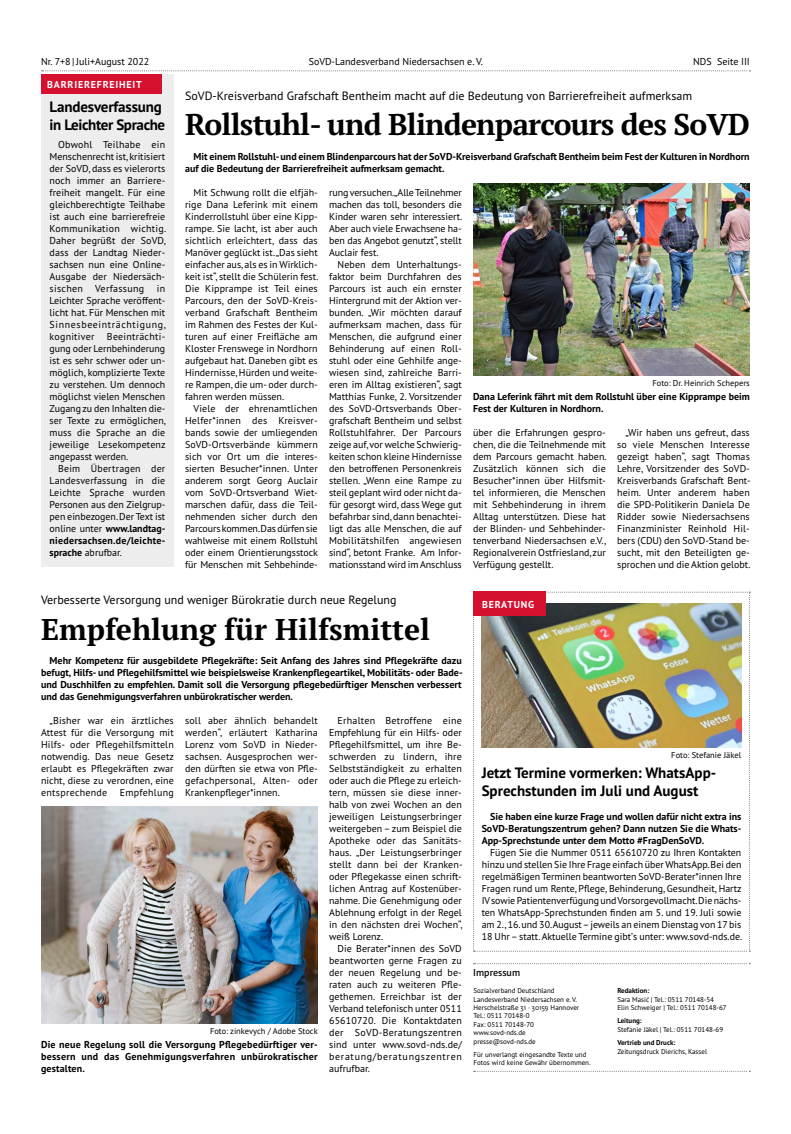
<style>
.page{position:relative;width:791px;height:1134px;background:#fff}
.page>*{position:absolute;margin:0;border:0;box-sizing:border-box;transform-origin:0 0}
.t1{font:700 30px "PT Serif Pro";letter-spacing:-.025em;color:#000}
.t2{font:700 30px "PT Serif Pro";color:#000}
.t3{font:700 15px/18px "PT Sans Pro";color:#000}
.t4{font:12px "PT Sans Pro";color:#000}
.t5{font:10px/12px "PT Sans Pro";color:#000;text-align:justify}
.t6{font:700 10px/12px "PT Sans Pro";color:#000;text-align:justify}
.t7{font:700 10px "PT Sans Pro";letter-spacing:.08em;color:#fff}
.t8{font:600 10px "PT Sans Pro";color:#000}
.t9{font:8.5px "PT Sans Pro";color:#000}
.t10{font:7px/8.4px "PT Sans Pro";color:#000}
.t11{font:700 7px "PT Sans Pro";color:#000}
.s1{font-weight:700}
</style>
<div class="page">
<svg style="left:474px;top:963px;width:276px;height:1px"></svg>
<svg style="left:474px;top:1071px;width:276px;height:1px"></svg>
<svg style="left:473px;top:592px;width:277px;height:360px"></svg>
<img style="left:482px;top:604px;width:259px;height:144px">
<div style="left:473px;top:591px;width:72px;height:25px;background:#d51130"></div>
<img style="left:41px;top:807px;width:277px;height:217px">
<img style="left:473px;top:184px;width:277px;height:192px">
<div style="left:41px;top:75px;width:133px;height:492px;background:#ededed"></div>
<div style="left:41px;top:75px;width:120px;height:19px;background:#d51130"></div>
<svg style="left:42px;top:70px;width:708px;height:1px"></svg>
<p class="t5" style="left:41px;top:55px;width:110px">Nr. 7+8 | Juli+August 2022</p>
<p class="t5" style="left:309px;top:55px;width:176px">SoVD-Landesverband Niedersachsen e. V.</p>
<p class="t5" style="left:693px;top:55px;width:58px">NDS Seite III</p>
<p class="t7" style="left:47px;top:78px;width:96px">BARRIEREFREIHEIT</p>
<h2 class="t3" style="left:50px;top:97px;width:117px">Landesverfassung in Leichter Sprache</h2>
<p class="t5" style="left:50px;top:138px;width:118px;text-indent:8px">Obwohl Teilhabe ein Menschenrecht ist, kritisiert der SoVD, dass es vielerorts noch immer an Barriere&shy;freiheit mangelt. Für eine gleichberechtigte Teilhabe ist auch eine barrierefreie Kommunikation wichtig.<br>Daher begrüßt der SoVD, dass der Landtag Nieder&shy;sachsen nun eine Online-Ausgabe der Niedersäch&shy;sischen Verfassung</p>
<p class="t5" style="left:50px;top:282px;width:118px;text-indent:107px">in Leichter Sprache veröffent&shy;licht hat. Für Menschen mit Sinnesbeeinträchtigung, kognitiver Beeinträchti&shy;gung oder Lernbehinderung ist es sehr schwer oder un&shy;möglich, komplizierte Texte zu verstehen. Um dennoch möglichst vielen Menschen Zugang zu den Inhalten die&shy;ser Texte zu ermöglichen, muss die Sprache an die jeweilige Lesekompetenz angepasst werden.</p>
<p class="t5" style="left:50px;top:462px;width:117px;text-indent:9px">Beim Übertragen der Landesverfassung in die Leichte Sprache wurden Personen aus den Zielgrup&shy;pen einbezogen. Der Text ist online unter <span class="s1">www.landtag&shy;niedersachsen.de/leichte&shy;sprache</span> abrufbar.</p>
<p class="t4" style="left:185px;top:88px;width:508px">SoVD-Kreisverband Grafschaft Bentheim macht auf die Bedeutung von Barrierefreiheit aufmerksam</p>
<h1 class="t1" style="left:185px;top:105px;width:566px">Rollstuhl- und Blindenparcours des SoVD</h1>
<p class="t6" style="left:185px;top:150px;width:566px;text-indent:8px">Mit einem Rollstuhl- und einem Blindenparcours hat der SoVD-Kreisverband Grafschaft Bentheim beim Fest der Kulturen in Nordhorn auf die Bedeutung der Barrierefreiheit aufmerksam gemacht.</p>
<p class="t5" style="left:185px;top:186px;width:135px;text-indent:8px">Mit Schwung rollt die elfjäh&shy;rige Dana Leferink mit einem Kinderrollstuhl über eine Kipp&shy;rampe. Sie lacht, ist aber auch sichtlich erleichtert, dass das Manöver geglückt ist.„Das sieht einfacher aus, als es in Wirklich&shy;keit ist“, stellt die Schülerin fest.<br>Die Kipprampe ist Teil eines Parcours, den der SoVD-Kreis&shy;verband Grafschaft Bentheim im Rahmen des Festes der Kul&shy;turen auf einer Freifläche am Kloster Frenswege in Nordhorn aufgebaut hat. Daneben gibt es Hindernisse, Hürden und weite&shy;re Rampen, die um- oder durch&shy;fahren werden müssen.</p>
<p class="t5" style="left:185px;top:402px;width:134px;text-indent:8px">Viele der ehrenamtlichen Helfer*innen des Kreisver&shy;bands sowie der umliegenden SoVD-Ortsverbände kümmern sich vor Ort um die interes&shy;sierten Besucher*innen. Unter anderem sorgt Georg Auclair vom SoVD-Ortsverband Wiet&shy;marschen dafür, dass die Teil&shy;nehmenden sicher durch den Parcours kommen.Das dürfen sie wahlweise mit einem Rollstuhl oder einem Orientierungsstock für Menschen mit Sehbehinde-</p>
<p class="t5" style="left:329px;top:186px;width:135px">rung versuchen.„Alle Teilnehmer machen das toll, besonders die Kinder waren sehr interessiert.<br>Aber auch viele Erwachsene ha&shy;ben das Angebot genutzt“, stellt Auclair fest.</p>
<p class="t5" style="left:329px;top:258px;width:134px;text-indent:8px">Neben dem Unterhaltungs&shy;faktor beim Durchfahren des Parcours ist auch ein ernster Hintergrund mit der Aktion ver&shy;bunden. „Wir möchten darauf aufmerksam machen, dass für Menschen, die aufgrund einer Behinderung auf einen Roll&shy;stuhl oder eine Gehhilfe ange&shy;wiesen sind, zahlreiche Barri&shy;eren im Alltag existieren“, sagt Matthias Funke, 2. Vorsitzender des SoVD-Ortsverbands Ober&shy;grafschaft Bentheim und selbst Rollstuhlfahrer. Der Parcours zeige auf, vor welche Schwierig&shy;keiten schon kleine Hindernisse den betroffenen Personenkreis stellen. „Wenn eine Rampe zu steil geplant wird oder nicht da&shy;für gesorgt wird, dass Wege gut befahrbar sind, dann benachtei&shy;ligt das alle Menschen, die auf Mobilitätshilfen angewiesen sind“, betont Franke. Am Infor&shy;mationsstand wird im Anschluss</p>
<p class="t9" style="left:652px;top:377px;width:99px">Foto: Dr. Heinrich Schepers</p>
<p class="t6" style="left:473px;top:390px;width:278px">Dana Leferink fährt mit dem Rollstuhl über eine Kipprampe beim<br>Fest der Kulturen in Nordhorn.</p>
<p class="t5" style="left:473px;top:426px;width:135px">über die Erfahrungen gespro&shy;chen, die die Teilnehmende mit dem Parcours gemacht haben.<br>Zusätzlich können sich die Besucher*innen über Hilfsmit&shy;tel informieren, die Menschen mit Sehbehinderung in ihrem Alltag unterstützen. Diese hat der Blinden- und Sehbehinder&shy;tenverband Niedersachsen e.V., Regionalverein Ostfriesland, zur Verfügung gestellt.</p>
<p class="t5" style="left:617px;top:426px;width:135px;text-indent:8px">„Wir haben uns gefreut, dass so viele Menschen Interesse gezeigt haben“, sagt Thomas Lehre, Vorsitzender des SoVD-Kreisverbands Grafschaft Bent&shy;heim. Unter anderem haben die SPD-Politikerin Daniela De Ridder sowie Niedersachsens Finanzminister Reinhold Hil&shy;bers (CDU) den SoVD-Stand be&shy;sucht, mit den Beteiligten ge&shy;sprochen und die Aktion gelobt.</p>
<p class="t4" style="left:41px;top:592px;width:357px">Verbesserte Versorgung und weniger Bürokratie durch neue Regelung</p>
<h1 class="t2" style="left:41px;top:609px;width:390px">Empfehlung für Hilfsmittel</h1>
<p class="t6" style="left:41px;top:654px;width:423px;text-indent:8px">Mehr Kompetenz für ausgebildete Pflegekräfte: Seit Anfang des Jahres sind Pflegekräfte dazu befugt, Hilfs- und Pflegehilfsmittel wie beispielsweise Krankenpflegeartikel, Mobilitäts- oder Bade&shy;und Duschhilfen zu empfehlen. Damit soll die Versorgung pflegebedürftiger Menschen verbessert und das Genehmigungsverfahren unbürokratischer werden.</p>
<p class="t5" style="left:41px;top:714px;width:134px;text-indent:8px">„Bisher war ein ärztliches Attest für die Versorgung mit Hilfs- oder Pflegehilfsmitteln notwendig. Das neue Gesetz erlaubt es Pflegekräften zwar nicht, diese zu verordnen, eine entsprechende Empfehlung</p>
<p class="t5" style="left:185px;top:714px;width:134px">soll aber ähnlich behandelt werden“, erläutert Katharina Lorenz vom SoVD in Nieder&shy;sachsen. Ausgesprochen wer&shy;den dürften sie etwa von Pfle&shy;gefachpersonal, Alten- oder Krankenpfleger*innen.</p>
<p class="t5" style="left:329px;top:714px;width:135px;text-indent:8px">Erhalten Betroffene eine Empfehlung für ein Hilfs- oder Pflegehilfsmittel, um ihre Be&shy;schwerden zu lindern, ihre Selbstständigkeit zu erhalten oder auch die Pflege zu erleich&shy;tern, müssen sie diese inner&shy;halb von zwei Wochen an den jeweiligen Leistungserbringer weitergeben – zum Beispiel die Apotheke oder das Sanitäts&shy;haus. „Der Leistungserbringer stellt dann bei der Kranken&shy;oder Pflegekasse einen schrift&shy;lichen Antrag auf Kostenüber&shy;nahme. Die Genehmigung oder Ablehnung erfolgt in der Regel in den nächsten drei Wochen“, weiß Lorenz.</p>
<p class="t5" style="left:329px;top:942px;width:134px;text-indent:8px">Die Berater*innen des SoVD beantworten gerne Fragen zu der neuen Regelung und be&shy;raten auch zu weiteren Pfle&shy;gethemen. Erreichbar ist der Verband telefonisch unter 0511<br>65610720. Die Kontaktdaten der SoVD-Beratungszentren sind unter www.sovd-nds.de/ beratung/beratungszentren aufrufbar.</p>
<p class="t9" style="left:210px;top:1025px;width:109px">Foto: zinkevych / Adobe Stock</p>
<p class="t6" style="left:41px;top:1038px;width:278px">Die neue Regelung soll die Versorgung Pflegebedürftiger ver&shy;bessern und das Genehmigungsverfahren unbürokratischer gestalten.</p>
<p class="t7" style="left:482px;top:597px;width:54px">BERATUNG</p>
<p class="t9" style="left:671px;top:749px;width:71px">Foto: Stefanie Jäkel</p>
<h2 class="t3" style="left:482px;top:764px;width:236px">Jetzt Termine vormerken: WhatsApp-<br>Sprechstunden im Juli und August</h2>
<p class="t6" style="left:482px;top:810px;width:261px;text-indent:8px">Sie haben eine kurze Frage und wollen dafür nicht extra ins SoVD-Beratungszentrum gehen? Dann nutzen Sie die Whats-App-Sprechstunde unter dem Motto #FragDenSoVD.</p>
<p class="t5" style="left:482px;top:846px;width:262px;text-indent:9px">Fügen Sie die Nummer 0511 65610720 zu Ihren Kontakten hinzu und stellen Sie Ihre Frage einfach über WhatsApp. Bei den regelmäßigen Terminen beantworten SoVD-Berater*innen Ihre Fragen rund um Rente, Pflege, Behinderung, Gesundheit, Hartz IV sowie Patientenverfügung und Vorsorgevollmacht.Die nächs&shy;ten WhatsApp-Sprechstunden finden am 5. und 19. Juli sowie am 2., 16. und 30. August – jeweils an einem Dienstag von 17 bis 18 Uhr – statt. Aktuelle Termine gibtʼs unter: www.sovd-nds.de.</p>
<p class="t8" style="left:473px;top:966px;width:48px">Impressum</p>
<p class="t10" style="left:473px;top:986px;width:107px">Sozialverband Deutschland<br>Landesverband Niedersachsen e. V.<br>Herschelstraße 31 · 30159 Hannover<br>Tel.: 0511 70148-0<br>Fax: 0511 70148-70 www.sovd-nds.de presse@sovd-nds.de</p>
<p class="t10" style="left:473px;top:1050px;width:119px">Für unverlangt eingesandte Texte und<br>Fotos wird keine Gewähr übernommen.</p>
<p class="t11" style="left:617px;top:986px;width:33px">Redaktion:</p>
<p class="t10" style="left:617px;top:995px;width:111px">Sara Masić | Tel.: 0511 70148-54<br>Elin Schweiger | Tel.: 0511 70148-67</p>
<p class="t11" style="left:617px;top:1016px;width:26px">Leitung:</p>
<p class="t10" style="left:617px;top:1025px;width:107px">Stefanie Jäkel | Tel.: 0511 70148-69</p>
<p class="t11" style="left:617px;top:1038px;width:60px">Vertrieb und Druck:</p>
<p class="t10" style="left:617px;top:1047px;width:91px">Zeitungsdruck Dierichs, Kassel</p>
</div>
